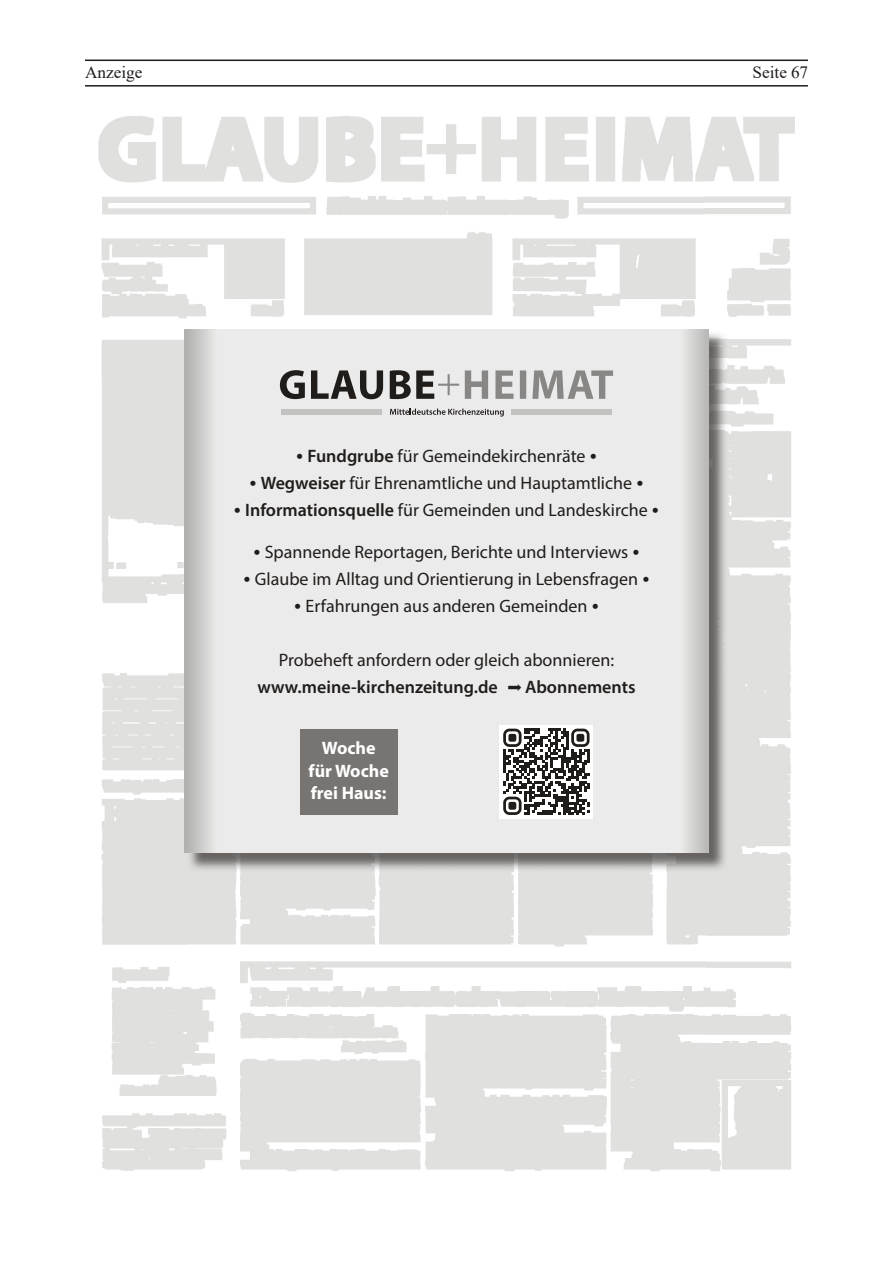
<style>
.page{position:relative;width:893px;height:1263px;background:#fff}
.page>*{position:absolute;margin:0;border:0;box-sizing:border-box;transform-origin:0 0}
.t1{font:18px "Myriad Pro";color:#201c1a}
.t2{font:600 18px "Myriad Pro";color:#201c1a}
.t3{font:700 18px/22.5px "Myriad Pro";color:#fff;text-align:center}
.t4{font:17.25px "Times New Roman";color:#201c1a}
.s1{font-weight:900}
.s2{font-weight:600}
</style>
<div class="page">
<hr style="left:85px;top:85px;width:723px;height:2px;background:#201c1a">
<hr style="left:85px;top:60px;width:723px;height:1px;background:#201c1a">
<img style="left:98px;top:116px;width:607px;height:262px">
<img style="left:705px;top:117px;width:90px;height:1054px">
<img style="left:102px;top:378px;width:85px;height:793px">
<img style="left:187px;top:872px;width:518px;height:299px">
<img style="left:187px;top:332px;width:540px;height:540px">
<svg style="left:185px;top:330px;width:523px;height:523px;background:#e7e7e7"></svg>
<svg style="left:280px;top:370px;width:179px;height:29px;background:#939190"></svg>
<svg style="left:465px;top:370px;width:148px;height:29px;background:#b8b8b7"></svg>
<div style="left:282px;top:409px;width:100px;height:6px;background:#c2c2c1"></div>
<div style="left:511px;top:409px;width:100px;height:6px;background:#c2c2c1"></div>
<svg style="left:390px;top:409px;width:114px;height:7px"></svg>
<div style="left:500px;top:725px;width:93px;height:94px;background:#fff"></div>
<svg style="left:503px;top:729px;width:86px;height:86px"></svg>
<div style="left:300px;top:729px;width:98px;height:85px;background:#777472"></div>
<svg style="left:508px;top:683px;width:13px;height:8px"></svg>
<p class="t4" style="left:85px;top:60px;width:59px">Anzeige</p>
<p class="t4" style="left:752px;top:60px;width:57px">Seite 67</p>
<p class="t1" style="left:296px;top:445px;width:302px"><span class="s1">•</span> <span class="s2">Fundgrube</span> für Gemeindekirchenräte <span class="s1">•</span></p>
<p class="t1" style="left:250px;top:472px;width:395px"><span class="s1">•</span> <span class="s2">Wegweiser</span> für Ehrenamtliche und Hauptamtliche <span class="s1">•</span></p>
<p class="t1" style="left:234px;top:499px;width:426px"><span class="s1">•</span> <span class="s2">Informationsquelle</span> für Gemeinden und Landeskirche <span class="s1">•</span></p>
<p class="t1" style="left:254px;top:541px;width:387px"><span class="s1">•</span> Spannende Reportagen, Berichte und Interviews <span class="s1">•</span></p>
<p class="t1" style="left:244px;top:568px;width:407px"><span class="s1">•</span> Glaube im Alltag und Orientierung in Lebensfragen <span class="s1">•</span></p>
<p class="t1" style="left:295px;top:595px;width:305px"><span class="s1">•</span> Erfahrungen aus anderen Gemeinden <span class="s1">•</span></p>
<p class="t1" style="left:279px;top:649px;width:337px">Probeheft anfordern oder gleich abonnieren:</p>
<p class="t2" style="left:257px;top:676px;width:242px">www.meine-kirchenzeitung.de</p>
<p class="t2" style="left:525px;top:676px;width:112px">Abonnements</p>
<p class="t3" style="left:309px;top:736px;width:82px">Woche für Woche frei Haus:</p>
</div>
